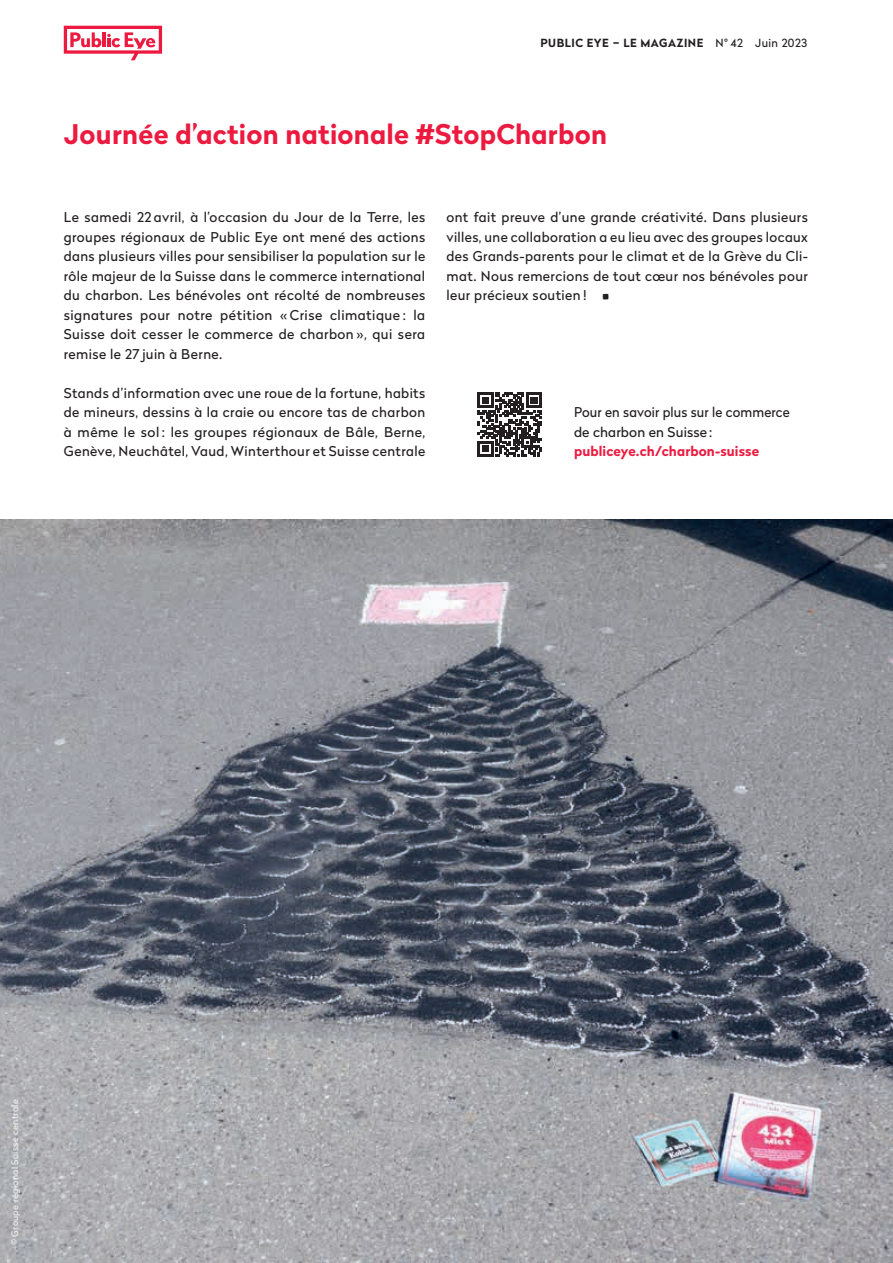
<style>
.page{position:relative;width:893px;height:1263px;background:#fff}
.page>*{position:absolute;margin:0;border:0;box-sizing:border-box;transform-origin:0 0}
.t1{font:700 27px "Radikal";letter-spacing:.01em;color:#ed1a40}
.t2{font:13.5px/19.5px "Radikal";letter-spacing:.03em;color:#231f20;text-align:justify}
.t3{font:13.5px/19.5px "Radikal";letter-spacing:.01em;color:#231f20}
.t4{font:700 13.5px "Radikal";letter-spacing:.01em;color:#ed1a40}
.t5{font:700 11.25px "Radikal";letter-spacing:.045em;color:#231f20}
.t6{font:9px "Radikal";letter-spacing:.03em;color:#fff}
.s1{font-weight:400}
</style>
<div class="page">
<img style="left:0;top:519px;width:893px;height:744px">
<svg style="left:478px;top:392px;width:64px;height:64px"></svg>
<svg style="left:64px;top:26px;width:98px;height:34px"></svg>
<p class="t5" style="left:540px;top:35px;width:268px">PUBLIC EYE – LE MAGAZINE <span class="s1">N° 42 Juin 2023</span></p>
<h1 class="t1" style="left:64px;top:115px;width:545px">Journée d’action nationale #StopCharbon</h1>
<p class="t2" style="left:64px;top:207px;width:363px">Le samedi 22 avril, à l’occasion du Jour de la Terre, les groupes régionaux de Public Eye ont mené des actions dans plusieurs villes pour sensibiliser la population sur le rôle majeur de la Suisse dans le commerce international du charbon. Les bénévoles ont récolté de nombreuses signatures pour notre pétition « Crise climatique : la Suisse doit cesser le commerce de charbon », qui sera remise le 27 juin à Berne.</p>
<p class="t2" style="left:64px;top:383px;width:363px">Stands d’information avec une roue de la fortune, habits de mineurs, dessins à la craie ou encore tas de charbon à même le sol : les groupes régionaux de Bâle, Berne, Genève, Neuchâtel, Vaud, Winterthour et Suisse centrale</p>
<p class="t2" style="left:446px;top:207px;width:363px">ont fait preuve d’une grande créativité. Dans plusieurs villes, une collaboration a eu lieu avec des groupes locaux des Grands-parents pour le climat et de la Grève du Cli&shy;mat. Nous remercions de tout cœur nos bénévoles pour leur précieux soutien !</p>
<p class="t3" style="left:574px;top:402px;width:217px">Pour en savoir plus sur le commerce de charbon en Suisse :</p>
<p class="t4" style="left:574px;top:442px;width:187px">publiceye.ch/charbon-suisse</p>
<p class="t6" style="left:9px;top:1245px;width:147px;rotate:-90deg">© Groupe régional Suisse centrale</p>
</div>
